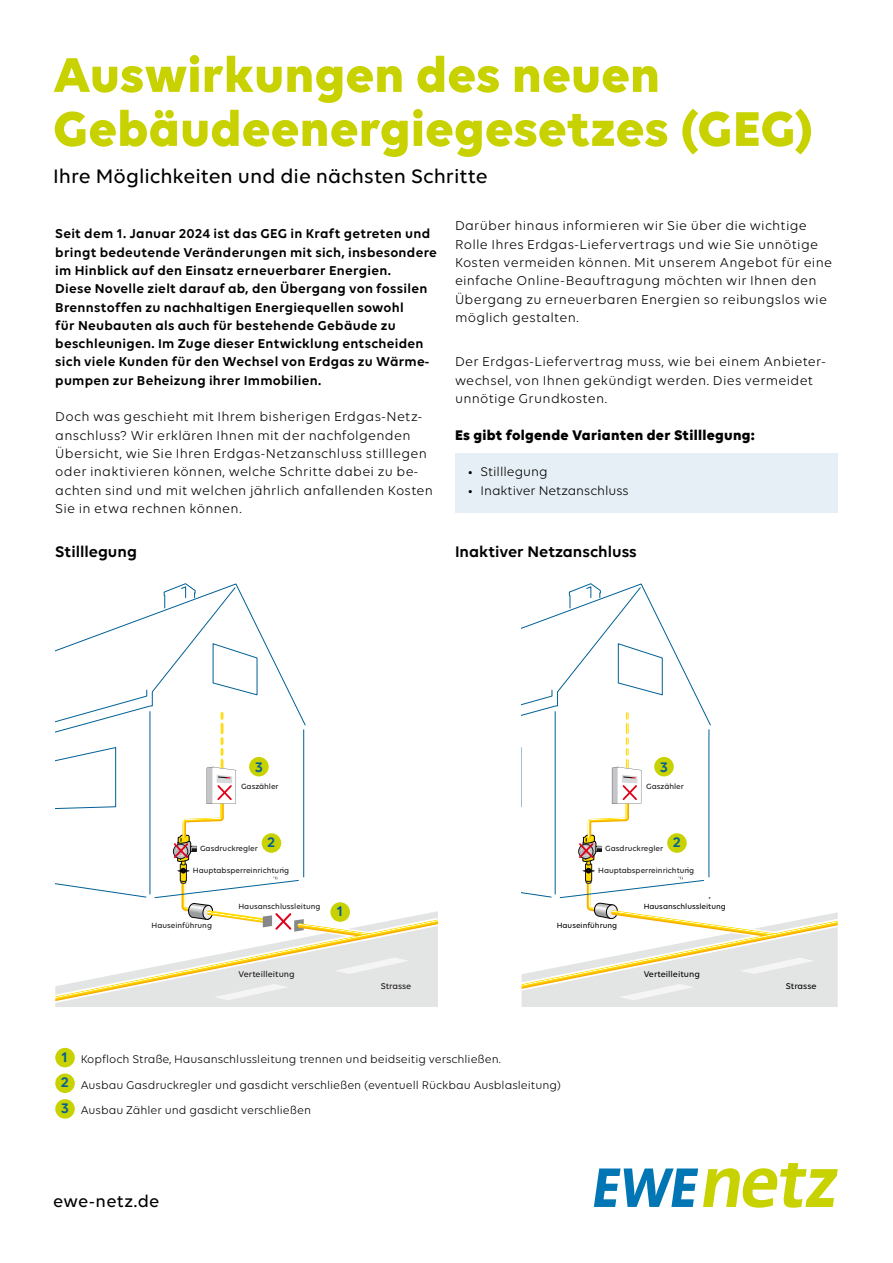
<style>
.page{position:relative;width:893px;height:1263px;background:#fff}
.page>*{position:absolute;margin:0;border:0;box-sizing:border-box;transform-origin:0 0}
.HL_grün_30pt{font:700 52.5px/54px "Volte";letter-spacing:.005em;color:#c8d200}
.SL_schwarz_14pt{font:500 21px "Volte";color:#000}
.URL_12pt_schwarz{font:500 18px "Volte";letter-spacing:.015em;color:#000}
.t1{font:600 16.5px "Volte";color:#000}
.Fließext_9_25pt_schwarz_Flattersatz{font:700 15px "Volte";letter-spacing:.015em;color:#000}
.Fließext_9_25pt_schwarz_Flattersatz-2{font:600 14.85px "Volte";color:#005f96}
.Fließext_9_25pt_schwarz_Flattersatz-3{font:13.8px/18.3px "Volte";letter-spacing:.02em;color:#000}
.Fließext_9_25pt_schwarz_Flattersatz-4{font:600 13.8px/18.3px "Volte";letter-spacing:.02em;color:#000}
.t2{font:13.5px "Volte";color:#000}
.t3{font:12px "Volte";color:#000}
.t4{font:500 9px "Volte";color:#000}
.t5{font:500 9px "Volte";color:#1a171b}
.t6{font:500 8.1px "Volte";color:#1a171b}
.t7{font:500 8.1px "Volte";color:#000}
</style>
<div class="page">
<svg style="left:522px;top:583px;width:316px;height:424px"></svg>
<svg style="left:55px;top:583px;width:383px;height:424px"></svg>
<div style="left:330px;top:902px;width:20px;height:20px;background:#c8d200;border-radius:50%"></div>
<div style="left:329px;top:901px;width:22px;height:22px;border:1px solid #fff;border-radius:50%"></div>
<div style="left:262px;top:833px;width:19px;height:20px;background:#c8d200;border-radius:50%"></div>
<div style="left:667px;top:833px;width:20px;height:20px;background:#c8d200;border-radius:50%"></div>
<div style="left:249px;top:757px;width:20px;height:19px;background:#c8d200;border-radius:50%"></div>
<div style="left:654px;top:757px;width:20px;height:19px;background:#c8d200;border-radius:50%"></div>
<div style="left:55px;top:1048px;width:20px;height:19px;background:#c8d200;border-radius:50%"></div>
<div style="left:55px;top:1073px;width:20px;height:20px;background:#c8d200;border-radius:50%"></div>
<div style="left:55px;top:1099px;width:20px;height:20px;background:#c8d200;border-radius:50%"></div>
<div style="left:455px;top:453px;width:383px;height:60px;background:#e6eff5"></div>
<svg style="left:594px;top:1163px;width:244px;height:45px"></svg>
<p class="HL_grün_30pt" style="left:53px;top:46px;width:761px">Auswirkungen des neuen<br>Gebäudeenergiegesetzes (GEG)</p>
<p class="SL_schwarz_14pt" style="left:53px;top:164px;width:436px">Ihre Möglichkeiten und die nächsten Schritte</p>
<p class="Fließext_9_25pt_schwarz_Flattersatz-4" style="left:55px;top:224px;width:383px">Seit dem 1. Januar 2024 ist das GEG in Kraft getreten und bringt bedeutende Veränderungen mit sich, insbesondere im Hinblick auf den Einsatz erneuerbarer Energien.<br>Diese Novelle zielt darauf ab, den Übergang von fossilen Brennstoffen zu nachhaltigen Energiequellen sowohl<br>für Neubauten als auch für bestehende Gebäude zu beschleunigen. Im Zuge dieser Entwicklung entscheiden sich viele Kunden für den Wechsel von Erdgas zu Wärme&shy;pumpen zur Beheizung ihrer Immobilien.</p>
<p class="Fließext_9_25pt_schwarz_Flattersatz-3" style="left:55px;top:407px;width:379px">Doch was geschieht mit Ihrem bisherigen Erdgas-Netz&shy;anschluss? Wir erklären Ihnen mit der nachfolgenden Übersicht, wie Sie Ihren Erdgas-Netzanschluss stilllegen oder inaktivieren können, welche Schritte dabei zu be&shy;achten sind und mit welchen jährlich anfallenden Kosten Sie in etwa rechnen können.</p>
<p class="Fließext_9_25pt_schwarz_Flattersatz-3" style="left:455px;top:216px;width:379px">Darüber hinaus informieren wir Sie über die wichtige Rolle Ihres Erdgas-Liefervertrags und wie Sie unnötige Kosten vermeiden können. Mit unserem Angebot für eine einfache Online-Beauftragung möchten wir Ihnen den Übergang zu erneuerbaren Energien so reibungslos wie möglich gestalten.</p>
<p class="Fließext_9_25pt_schwarz_Flattersatz-3" style="left:455px;top:352px;width:372px">Der Erdgas-Liefervertrag muss, wie bei einem Anbieter&shy;wechsel, von Ihnen gekündigt werden. Dies vermeidet unnötige Grundkosten.</p>
<p class="Fließext_9_25pt_schwarz_Flattersatz" style="left:455px;top:426px;width:301px">Es gibt folgende Varianten der Stilllegung:</p>
<p class="t2" style="left:468px;top:464px;width:81px">• Stilllegung</p>
<p class="t2" style="left:468px;top:482px;width:162px">• Inaktiver Netzanschluss</p>
<p class="t1" style="left:55px;top:542px;width:83px">Stilllegung</p>
<p class="t1" style="left:455px;top:542px;width:183px">Inaktiver Netzanschluss</p>
<p class="Fließext_9_25pt_schwarz_Flattersatz-2" style="left:255px;top:758px;width:9px">3</p>
<p class="Fließext_9_25pt_schwarz_Flattersatz-2" style="left:660px;top:758px;width:9px">3</p>
<p class="t6" style="left:241px;top:782px;width:39px">Gaszähler</p>
<p class="t6" style="left:646px;top:782px;width:39px">Gaszähler</p>
<p class="t6" style="left:200px;top:843px;width:59px">Gasdruckregler</p>
<p class="Fließext_9_25pt_schwarz_Flattersatz-2" style="left:268px;top:833px;width:9px">2</p>
<p class="Fließext_9_25pt_schwarz_Flattersatz-2" style="left:673px;top:833px;width:9px">2</p>
<p class="t6" style="left:605px;top:843px;width:59px">Gasdruckregler</p>
<p class="t6" style="left:193px;top:866px;width:98px">Hauptabsperreinrichtung</p>
<p class="t6" style="left:598px;top:866px;width:98px">Hauptabsperreinrichtung</p>
<p class="t6" style="left:238px;top:901px;width:84px">Hausanschlussleitung</p>
<p class="Fließext_9_25pt_schwarz_Flattersatz-2" style="left:336px;top:902px;width:8px">1</p>
<p class="t7" style="left:644px;top:901px;width:84px">Hausanschlussleitung</p>
<p class="t6" style="left:152px;top:920px;width:62px">Hauseinführung</p>
<p class="t7" style="left:557px;top:920px;width:62px">Hauseinführung</p>
<p class="t5" style="left:239px;top:968px;width:58px">Verteilleitung</p>
<p class="t4" style="left:644px;top:968px;width:58px">Verteilleitung</p>
<p class="t5" style="left:381px;top:981px;width:32px">Strasse</p>
<p class="Fließext_9_25pt_schwarz_Flattersatz-2" style="left:61px;top:1048px;width:8px">1</p>
<p class="t3" style="left:81px;top:1052px;width:421px">Kopfloch Straße, Hausanschlussleitung trennen und beidseitig verschließen.</p>
<p class="Fließext_9_25pt_schwarz_Flattersatz-2" style="left:61px;top:1074px;width:9px">2</p>
<p class="t3" style="left:81px;top:1078px;width:482px">Ausbau Gasdruckregler und gasdicht verschließen (eventuell Rückbau Ausblasleitung)</p>
<p class="Fließext_9_25pt_schwarz_Flattersatz-2" style="left:61px;top:1099px;width:9px">3</p>
<p class="t3" style="left:81px;top:1103px;width:232px">Ausbau Zähler und gasdicht verschließen</p>
<p class="URL_12pt_schwarz" style="left:53px;top:1190px;width:108px">ewe-netz.de</p>
<p class="t4" style="left:786px;top:981px;width:32px">Strasse</p>
</div>
